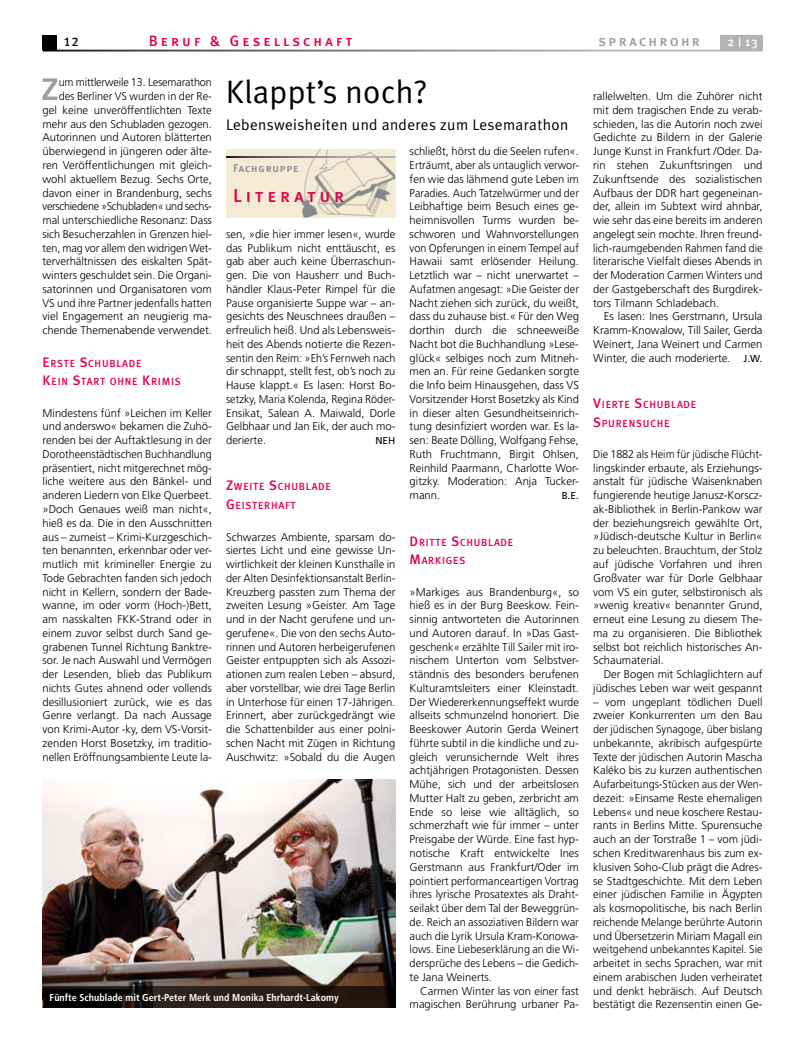
<style>
.page{position:relative;width:798px;height:1046px;background:#fff}
.page>*{position:absolute;margin:0;border:0;box-sizing:border-box;transform-origin:0 0}
.t1{font:32.5px "Meta Plus Normal";letter-spacing:.01em;color:#000}
.t2{font:700 31px "Frutiger";color:#9c9e9f}
.t3{font:18.75px "Meta Plus Medium Caps";letter-spacing:.2em;color:#e30045}
.t4{font:15.38px "Meta Plus Normal";letter-spacing:.025em;color:#000}
.t5{font:15px "Meta Plus Medium Caps";letter-spacing:.2em;color:#e30045}
.t6{font:15px "Meta Plus Medium Caps";letter-spacing:.15em;color:#9c9e9f}
.t7{font:500 12.5px "Meta Plus";color:#fff}
.t8{font:12.5px "Meta Plus Medium Caps";color:#000}
.t9{font:300 11.25px/13.8px "Frutiger";color:#000;text-align:justify}
.t10{font:300 11.25px/13.8px "Frutiger";color:#000;text-align:right;scale:.96 1}
.t11{font:11.25px "Meta Plus Medium Caps";letter-spacing:.07em;color:#87888a}
.t12{font:10.25px/18.8px "Meta Plus Medium Caps";letter-spacing:.07em;color:#e30045}
.t13{font:700 condensed 10px "Frutiger";letter-spacing:.005em;color:#fff}
.t14{font:10px "Frutiger";color:#000}
.s1{font-size:13.75px}
.s2{font-weight:400;font-size:10px}
</style>
<div class="page">
<div style="left:719px;top:35px;width:43px;height:15px;background:#b1b3b4"></div>
<div style="left:43px;top:35px;width:14px;height:15px;background:#000"></div>
<img style="left:43px;top:779px;width:352px;height:207px">
<svg style="left:43px;top:986px;width:352px;height:21px;background:#1f1510"></svg>
<div style="left:226px;top:149px;width:169px;height:69px;background:#f5ead3"></div>
<img style="left:301px;top:149px;width:94px;height:69px">
<hr style="left:226px;top:156px;width:169px;height:2px;background:#fff">
<p class="t8" style="left:64px;top:35px;width:16px">12</p>
<h3 class="t5" style="left:149px;top:32px;width:205px">Beruf &amp; Gesellschaft</h3>
<h3 class="t6" style="left:598px;top:32px;width:103px">sprachrohr</h3>
<p class="t7" style="left:727px;top:35px;width:32px">2 | 13</p>
<p class="t10" style="left:43px;top:76px;width:178px">um mittlerweile 13. Lesemarathon des Berliner VS wurden in der Re&shy;gel keine unveröffentlichten Texte mehr aus den Schubladen gezogen.<br>Autorinnen und Autoren blätterten überwiegend in jüngeren oder älte&shy;ren Veröffentlichungen mit gleich&shy;wohl aktuellem Bezug. Sechs Orte, davon einer in Brandenburg, sechs verschiedene »Schubladen« und sechs&shy;mal unterschiedliche Resonanz: Dass sich Besucherzahlen in Grenzen hiel&shy;ten, mag vor allem den widrigen Wet&shy;terverhältnissen des eiskalten Spät&shy;winters geschuldet sein. Die Organi&shy;satorinnen und Organisatoren vom VS und ihre Partner jedenfalls hatten viel Engagement an neugierig ma&shy;chende Themenabende verwendet.</p>
<p class="t12" style="left:43px;top:353px;width:139px"><span class="s1">E</span>RSTE <span class="s1">S</span>CHUBLADE<br><span class="s1">K</span>EIN <span class="s1">S</span>TART OHNE <span class="s1">K</span>RIMIS</p>
<p class="t9" style="left:43px;top:406px;width:171px">Mindestens fünf »Leichen im Keller und anderswo« bekamen die Zuhö&shy;renden bei der Auftaktlesung in der Dorotheenstädtischen Buchhandlung präsentiert, nicht mitgerechnet mög&shy;liche weitere aus den Bänkel- und anderen Liedern von Elke Querbeet. »Doch Genaues weiß man nicht«, hieß es da. Die in den Ausschnitten aus – zumeist – Krimi-Kurzgeschich&shy;ten benannten, erkennbar oder ver&shy;mutlich mit krimineller Energie zu Tode Gebrachten fanden sich jedoch nicht in Kellern, sondern der Bade&shy;wanne, im oder vorm (Hoch-)Bett, am nasskalten FKK-Strand oder in einem zuvor selbst durch Sand ge&shy;grabenen Tunnel Richtung Banktre&shy;sor. Je nach Auswahl und Vermögen der Lesenden, blieb das Publikum nichts Gutes ahnend oder vollends desillusioniert zurück, wie es das Genre verlangt. Da nach Aussage von Krimi-Autor -ky, dem VS-Vorsit&shy;zenden Horst Bosetzky, im traditio&shy;nellen Eröffnungsambiente Leute la-</p>
<h2 class="t2" style="left:41px;top:71px;width:19px">Z</h2>
<h1 class="t1" style="left:226px;top:73px;width:203px">Klappt’s noch?</h1>
<h3 class="t4" style="left:226px;top:116px;width:343px">Lebensweisheiten und anderes zum Lesemarathon</h3>
<p class="t9" style="left:409px;top:144px;width:171px">schließt, hörst du die Seelen rufen«.<br>Erträumt, aber als untauglich verwor&shy;fen wie das lähmend gute Leben im Paradies. Auch Tatzelwürmer und der Leibhaftige beim Besuch eines ge&shy;heimnisvollen Turms wurden be&shy;schworen und Wahnvorstellungen von Opferungen in einem Tempel auf Hawaii samt erlösender Heilung.<br>Letztlich war – nicht unerwartet – Aufatmen angesagt: »Die Geister der Nacht ziehen sich zurück, du weißt, dass du zuhause bist.« Für den Weg dorthin durch die schneeweiße Nacht bot die Buchhandlung »Lese&shy;glück« selbiges noch zum Mitneh&shy;men an. Für reine Gedanken sorgte die Info beim Hinausgehen, dass VS Vorsitzender Horst Bosetzky als Kind in dieser alten Gesundheitseinrich&shy;tung desinfiziert worden war. Es la&shy;sen: Beate Dölling, Wolfgang Fehse, Ruth Fruchtmann, Birgit Ohlsen, Reinhild Paarmann, Charlotte Wor&shy;gitzky. Moderation: Anja Tucker&shy;mann.</p>
<p class="t11" style="left:233px;top:162px;width:67px">Fachgruppe</p>
<h3 class="t3" style="left:233px;top:185px;width:112px">Literatur</h3>
<p class="t9" style="left:226px;top:227px;width:171px">sen, »die hier immer lesen«, wurde das Publikum nicht enttäuscht, es gab aber auch keine Überraschun&shy;gen. Die von Hausherr und Buch&shy;händler Klaus-Peter Rimpel für die Pause organisierte Suppe war – an&shy;gesichts des Neuschnees draußen – erfreulich heiß. Und als Lebensweis&shy;heit des Abends notierte die Rezen&shy;sentin den Reim: »Eh’s Fernweh nach dir schnappt, stellt fest, ob’s noch zu Hause klappt.« Es lasen: Horst Bo&shy;setzky, Maria Kolenda, Regina Röder-Ensikat, Salean A. Maiwald, Dorle Gelbhaar und Jan Eik, der auch mo&shy;derierte.</p>
<p class="t14" style="left:375px;top:435px;width:14px">neh</p>
<p class="t12" style="left:226px;top:477px;width:105px"><span class="s1">Z</span>WEITE <span class="s1">S</span>CHUBLADE<br><span class="s1">G</span>EISTERHAFT</p>
<p class="t9" style="left:226px;top:529px;width:171px">Schwarzes Ambiente, sparsam do&shy;siertes Licht und eine gewisse Un&shy;wirtlichkeit der kleinen Kunsthalle in der Alten Desinfektionsanstalt Berlin-Kreuzberg passten zum Thema der zweiten Lesung »Geister. Am Tage und in der Nacht gerufene und un&shy;gerufene«. Die von den sechs Auto&shy;rinnen und Autoren herbeigerufenen Geister entpuppten sich als Assozi&shy;ationen zum realen Leben – absurd, aber vorstellbar, wie drei Tage Berlin in Unterhose für einen 17-Jährigen.<br>Erinnert, aber zurückgedrängt wie die Schattenbilder aus einer polni&shy;schen Nacht mit Zügen in Richtung Auschwitz: »Sobald du die Augen</p>
<p class="t14" style="left:561px;top:490px;width:19px">B.E.</p>
<p class="t12" style="left:409px;top:532px;width:104px"><span class="s1">D</span> RITTE <span class="s1">S</span>CHUBLADE<br><span class="s1">M</span>ARKIGES</p>
<p class="t9" style="left:409px;top:584px;width:171px">»Markiges aus Brandenburg«, so hieß es in der Burg Beeskow. Fein&shy;sinnig antworteten die Autorinnen und Autoren darauf. In »Das Gast&shy;geschenk« erzählte Till Sailer mit iro&shy;nischem Unterton vom Selbstver&shy;ständnis des besonders berufenen Kulturamtsleiters einer Kleinstadt.<br>Der Wiedererkennungseffekt wurde allseits schmunzelnd honoriert. Die Beeskower Autorin Gerda Weinert führte subtil in die kindliche und zu&shy;gleich verunsichernde Welt ihres achtjährigen Protagonisten. Dessen Mühe, sich und der arbeitslosen Mutter Halt zu geben, zerbricht am Ende so leise wie alltäglich, so schmerzhaft wie für immer – unter Preisgabe der Würde. Eine fast hyp&shy;notische Kraft entwickelte Ines Gerstmann aus Frankfurt/Oder im pointiert performanceartigen Vortrag ihres lyrische Prosatextes als Draht&shy;seilakt über dem Tal der Beweggrün&shy;de. Reich an assoziativen Bildern war auch die Lyrik Ursula Kram-Konowa&shy;lows. Eine Liebeserklärung an die Wi&shy;dersprüche des Lebens – die Gedich&shy;te Jana Weinerts.</p>
<p class="t9" style="left:409px;top:983px;width:171px;text-align:right">Carmen Winter las von einer fast magischen Berührung urbaner Pa-</p>
<p class="t13" style="left:50px;top:991px;width:290px">Fünfte Schublade mit Gert-Peter Merk und Monika Ehrhardt-Lakomy</p>
<p class="t9" style="left:593px;top:89px;width:171px">rallelwelten. Um die Zuhörer nicht mit dem tragischen Ende zu verab&shy;schieden, las die Autorin noch zwei Gedichte zu Bildern in der Galerie Junge Kunst in Frankfurt /Oder. Da&shy;rin stehen Zukunftsringen und Zukunftsende des sozialistischen Aufbaus der DDR hart gegeneinan&shy;der, allein im Subtext wird ahnbar, wie sehr das eine bereits im anderen angelegt sein mochte. Ihren freund&shy;lich-raumgebenden Rahmen fand die literarische Vielfalt dieses Abends in der Moderation Carmen Winters und der Gastgeberschaft des Burgdirek&shy;tors Tilmann Schladebach.</p>
<p class="t9" style="left:593px;top:309px;width:171px;text-indent:11px">Es lasen: Ines Gerstmann, Ursula Kramm-Knowalow, Till Sailer, Gerda Weinert, Jana Weinert und Carmen Winter, die auch moderierte. <span class="s2">J.W.</span></p>
<p class="t12" style="left:593px;top:395px;width:103px"><span class="s1">V</span>IERTE <span class="s1">S</span>CHUBLADE<br><span class="s1">S</span>PURENSUCHE</p>
<p class="t10" style="left:593px;top:447px;width:178px;text-align:justify">Die 1882 als Heim für jüdische Flücht&shy;lingskinder erbaute, als Erziehungs&shy;anstalt für jüdische Waisenknaben fungierende heutige Janusz-Korscz&shy;ak-Bibliothek in Berlin-Pankow war der beziehungsreich gewählte Ort, »Jüdisch-deutsche Kultur in Berlin« zu beleuchten. Brauchtum, der Stolz auf jüdische Vorfahren und ihren Großvater war für Dorle Gelbhaar vom VS ein guter, selbstironisch als »wenig kreativ« benannter Grund, erneut eine Lesung zu diesem The&shy;ma zu organisieren. Die Bibliothek selbst bot reichlich historisches An-Schaumaterial.</p>
<p class="t9" style="left:593px;top:667px;width:171px;text-align:right">Der Bogen mit Schlaglichtern auf jüdisches Leben war weit gespannt</p>
<p class="t9" style="left:593px;top:694px;width:171px">– vom ungeplant tödlichen Duell zweier Konkurrenten um den Bau der jüdischen Synagoge, über bislang unbekannte, akribisch aufgespürte Texte der jüdischen Autorin Mascha Kaléko bis zu kurzen authentischen Aufarbeitungs-Stücken aus der Wen&shy;dezeit: »Einsame Reste ehemaligen Lebens« und neue koschere Restau&shy;rants in Berlins Mitte. Spurensuche auch an der Torstraße 1 – vom jüdi&shy;schen Kreditwarenhaus bis zum ex&shy;klusiven Soho-Club prägt die Adres&shy;se Stadtgeschichte. Mit dem Leben einer jüdischen Familie in Ägypten als kosmopolitische, bis nach Berlin reichende Melange berührte Autorin und Übersetzerin Miriam Magall ein weitgehend unbekanntes Kapitel. Sie arbeitet in sechs Sprachen, war mit einem arabischen Juden verheiratet und denkt hebräisch. Auf Deutsch bestätigt die Rezensentin einen Ge-</p>
</div>
